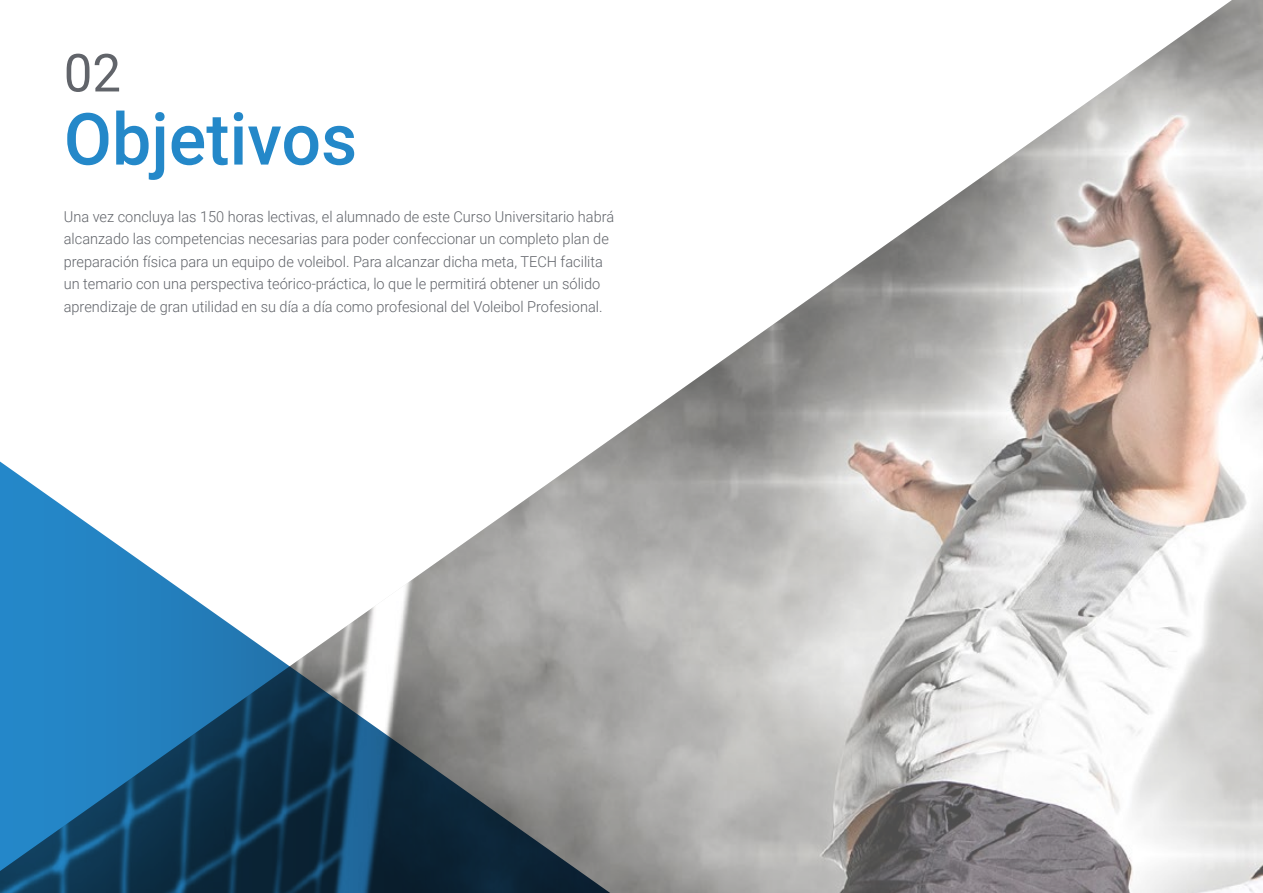
<style>
.page{position:relative;width:1263px;height:893px;background:#fff}
.page>*{position:absolute;margin:0;border:0;box-sizing:border-box;transform-origin:0 0}
.t1{font:500 72px "Roboto";color:#2488c9}
.t2{font:52.5px "Roboto";color:#61646a}
.t3{font:300 15px/22.5px "Roboto";color:#61646a}
</style>
<div class="page">
<img style="left:601px;top:0;width:662px;height:893px">
<svg style="left:0;top:446px;width:640px;height:447px"></svg>
<h2 class="t2" style="left:64px;top:36px;width:59px">02</h2>
<h1 class="t1" style="left:64px;top:89px;width:295px">Objetivos</h1>
<p class="t3" style="left:64px;top:205px;width:552px">Una vez concluya las 150 horas lectivas, el alumnado de este Curso Universitario habrá alcanzado las competencias necesarias para poder confeccionar un completo plan de preparación física para un equipo de voleibol. Para alcanzar dicha meta, TECH facilita un temario con una perspectiva teórico-práctica, lo que le permitirá obtener un sólido aprendizaje de gran utilidad en su día a día como profesional del Voleibol Profesional.</p>
</div>
